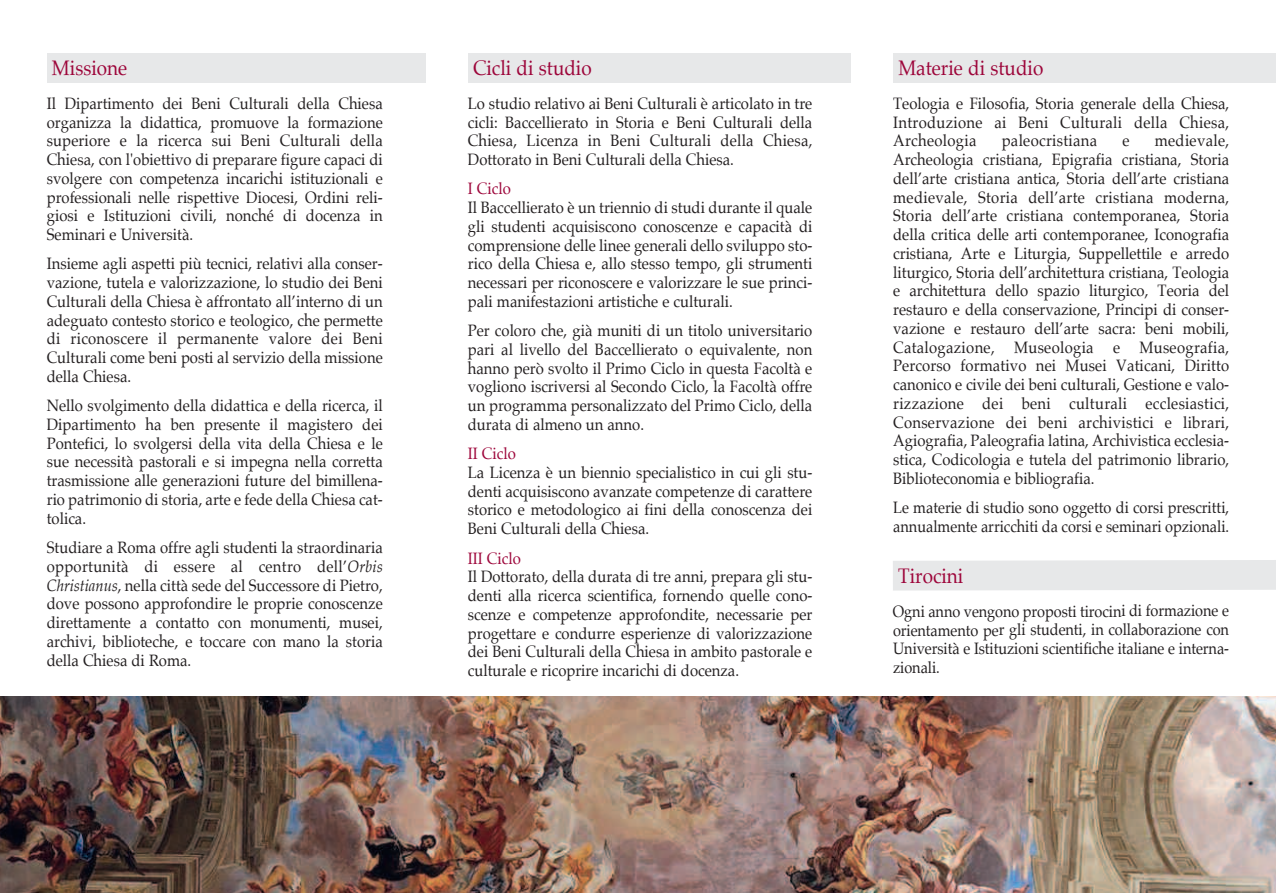
<style>
.page{position:relative;width:1276px;height:893px;background:#fff}
.page>*{position:absolute;margin:0;border:0;box-sizing:border-box;transform-origin:0 0}
.t1{font:21px "Palatino";color:#9d053a;scale:.9 1}
.t2{font:16.5px/18.8px "Palatino";color:#231f20;text-align:justify;scale:.9 1}
.t3{font:16.5px/18.9px "Palatino";color:#231f20;scale:.88 1}
.t4{font:16.5px "Palatino";color:#9d053a;scale:.9 1}
.t5{font:16.5px "Palatino";letter-spacing:.02em;color:#231f20;scale:.9 1}
.s1{font-style:italic}
</style>
<div class="page">
<div style="left:47px;top:53px;width:378px;height:30px;background:#e7e8e9"></div>
<div style="left:893px;top:53px;width:383px;height:30px;background:#e7e8e9"></div>
<div style="left:893px;top:560px;width:383px;height:31px;background:#e7e8e9"></div>
<div style="left:468px;top:53px;width:382px;height:30px;background:#e7e8e9"></div>
<img style="left:0;top:696px;width:1276px;height:197px">
<p class="t1" style="left:52px;top:58px;width:85px">Missione</p>
<p class="t2" style="left:47px;top:95px;width:375px">Il Dipartimento dei Beni Culturali della Chiesa organizza la didattica, promuove la formazione superiore e la ricerca sui Beni Culturali della Chiesa, con l'obiettivo di preparare figure capaci di svolgere con competenza incarichi istituzionali e professionali nelle rispettive Diocesi, Ordini reli&shy;giosi e Istituzioni civili, nonché di docenza in Seminari e Università.</p>
<p class="t2" style="left:47px;top:256px;width:375px">Insieme agli aspetti più tecnici, relativi alla conser&shy;vazione, tutela e valorizzazione, lo studio dei Beni Culturali della Chiesa è affrontato all’interno di un adeguato contesto storico e teologico, che permette di riconoscere il permanente valore dei Beni Culturali come beni posti al servizio della missione della Chiesa.</p>
<p class="t2" style="left:47px;top:397px;width:375px">Nello svolgimento della didattica e della ricerca, il Dipartimento ha ben presente il magistero dei Pontefici, lo svolgersi della vita della Chiesa e le sue necessità pastorali e si impegna nella corretta trasmissione alle generazioni future del bimillena&shy;rio patrimonio di storia, arte e fede della Chiesa cat&shy;tolica.</p>
<p class="t2" style="left:47px;top:539px;width:375px">Studiare a Roma offre agli studenti la straordinaria opportunità di essere al centro dell’<span class="s1">Orbis Christianus</span>, nella città sede del Successore di Pietro, dove possono approfondire le proprie conoscenze direttamente a contatto con monumenti, musei, archivi, biblioteche, e toccare con mano la storia della Chiesa di Roma.</p>
<p class="t1" style="left:473px;top:58px;width:133px">Cicli di studio</p>
<p class="t2" style="left:468px;top:95px;width:384px">Lo studio relativo ai Beni Culturali è articolato in tre cicli: Baccellierato in Storia e Beni Culturali della Chiesa, Licenza in Beni Culturali della Chiesa, Dottorato in Beni Culturali della Chiesa.</p>
<p class="t4" style="left:468px;top:181px;width:49px">I Ciclo</p>
<p class="t2" style="left:468px;top:199px;width:384px">Il Baccellierato è un triennio di studi durante il quale gli studenti acquisiscono conoscenze e capacità di comprensione delle linee generali dello sviluppo sto&shy;rico della Chiesa e, allo stesso tempo, gli strumenti necessari per riconoscere e valorizzare le sue princi&shy;pali manifestazioni artistiche e culturali.</p>
<p class="t2" style="left:468px;top:322px;width:384px">Per coloro che, già muniti di un titolo universitario pari al livello del Baccellierato o equivalente, non hanno però svolto il Primo Ciclo in questa Facoltà e vogliono iscriversi al Secondo Ciclo, la Facoltà offre un programma personalizzato del Primo Ciclo, della durata di almeno un anno.</p>
<p class="t4" style="left:468px;top:446px;width:55px">II Ciclo</p>
<p class="t2" style="left:468px;top:464px;width:384px">La Licenza è un biennio specialistico in cui gli stu&shy;denti acquisiscono avanzate competenze di carattere storico e metodologico ai fini della conoscenza dei Beni Culturali della Chiesa.</p>
<p class="t4" style="left:468px;top:550px;width:60px">III Ciclo</p>
<p class="t2" style="left:468px;top:568px;width:384px">Il Dottorato, della durata di tre anni, prepara gli stu&shy;denti alla ricerca scientifica, fornendo quelle cono&shy;scenze e competenze approfondite, necessarie per progettare e condurre esperienze di valorizzazione dei Beni Culturali della Chiesa in ambito pastorale e culturale e ricoprire incarichi di docenza.</p>
<p class="t1" style="left:898px;top:58px;width:163px">Materie di studio</p>
<p class="t2" style="left:893px;top:95px;width:375px">Teologia e Filosofia, Storia generale della Chiesa, Introduzione ai Beni Culturali della Chiesa, Archeologia</p>
<p class="t2" style="left:893px;top:133px;width:375px;text-indent:262px">medievale, Archeologia cristiana, Epigrafia cristiana, Storia dell’arte cristiana antica, Storia dell’arte cristiana medievale, Storia dell’arte cristiana moderna, Storia dell’arte cristiana contemporanea, Storia della critica delle arti contemporanee, Iconografia cristiana, Arte e Liturgia, Suppellettile e arredo liturgico, Storia dell’architettura cristiana, Teologia e architettura dello spazio liturgico, Teoria del restauro e della conservazione, Principi di conser&shy;vazione e restauro dell’arte sacra: beni mobili, Catalogazione, Museologia e Museografia, Percorso formativo nei Musei Vaticani, Diritto canonico e civile dei beni culturali, Gestione e valo&shy;rizzazione dei beni culturali ecclesiastici, Conservazione dei beni archivistici e librari, Agiografia, Paleografia latina, Archivistica ecclesia&shy;stica, Codicologia e tutela del patrimonio librario, Biblioteconomia e bibliografia.</p>
<p class="t3" style="left:893px;top:499px;width:383px">Le materie di studio sono oggetto di corsi prescritti, annualmente arricchiti da corsi e seminari opzionali.</p>
<p class="t1" style="left:898px;top:566px;width:74px">Tirocini</p>
<p class="t3" style="left:893px;top:603px;width:383px;text-align:justify">Ogni anno vengono proposti tirocini di formazione e orientamento per gli studenti, in collaborazione con Università e Istituzioni scientifiche italiane e interna&shy;zionali.</p>
<p class="t5" style="left:1001px;top:133px;width:108px">paleocristiana</p>
<p class="t2" style="left:1122px;top:133px;width:9px">e</p>
</div>
